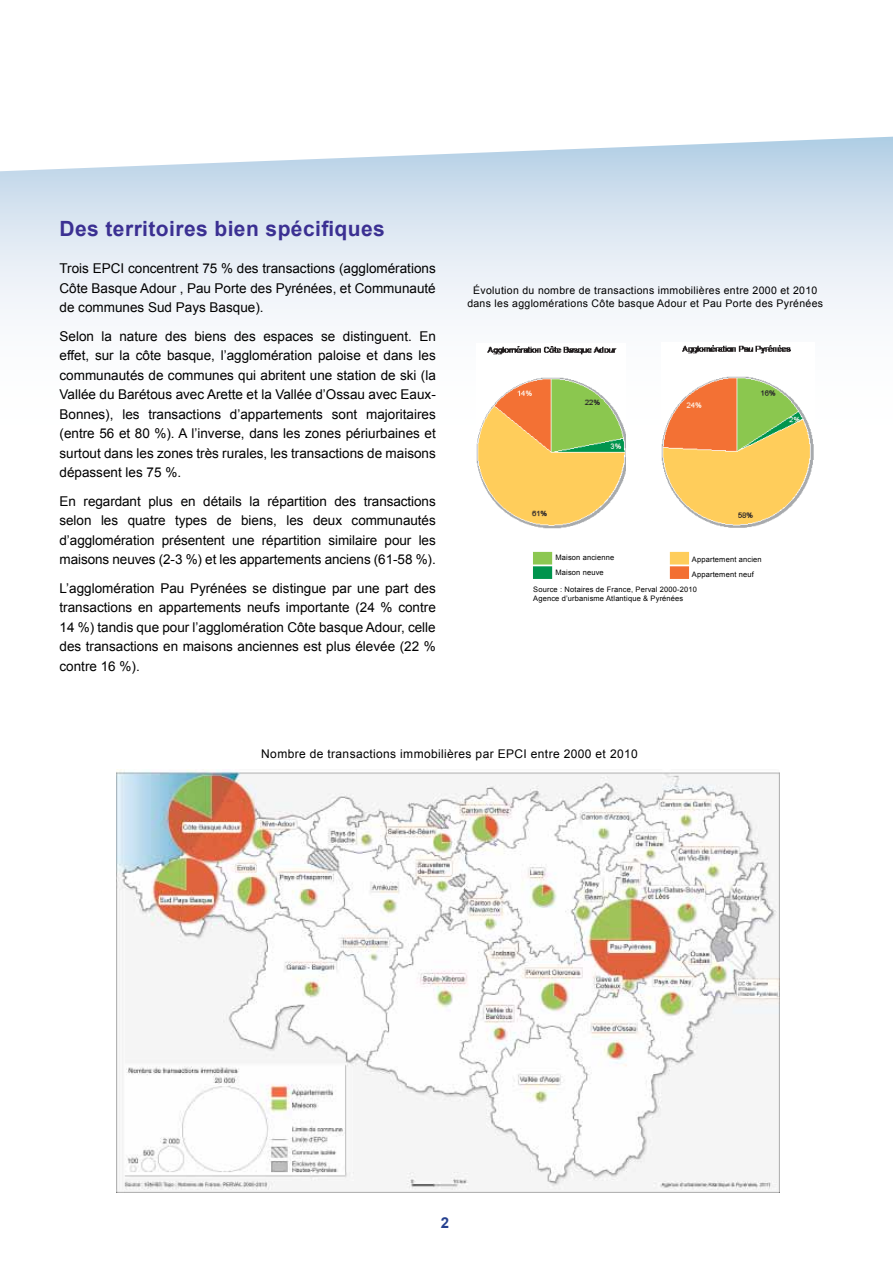
<style>
.page{position:relative;width:893px;height:1263px;background:#fff}
.page>*{position:absolute;margin:0;border:0;box-sizing:border-box;transform-origin:0 0}
.t1{font:700 21px "Arial";letter-spacing:.02em;color:#3b3092}
.t2{font:700 15px "Arial";color:#25408f}
.t3{font:13.5px/19.5px "Arial";color:#000;text-align:justify}
.t4{font:12px "Arial";letter-spacing:.03em;color:#000}
.t5{font:10.5px/13.5px "Arial";letter-spacing:.03em;color:#000;text-align:center}
.t6{font:7.5px/15px "Arial";letter-spacing:.02em;color:#000}
</style>
<div class="page">
<svg style="left:0;top:136px;width:893px;height:179px"></svg>
<img style="left:117px;top:770px;width:662px;height:423px">
<img style="left:476px;top:346px;width:150px;height:183px">
<img style="left:661px;top:345px;width:153px;height:183px">
<img style="left:533px;top:552px;width:157px;height:27px">
<div style="left:553px;top:540px;width:84px;height:41px;background:#fff"></div>
<h1 class="t1" style="left:60px;top:215px;width:327px">Des territoires bien spécifiques</h1>
<p class="t3" style="left:60px;top:259px;width:378px">Trois EPCI concentrent 75 % des transactions (agglomérations Côte Basque Adour , Pau Porte des Pyrénées, et Communauté de communes Sud Pays Basque).</p>
<p class="t3" style="left:60px;top:327px;width:378px">Selon la nature des biens des espaces se distinguent. En effet, sur la côte basque, l’agglomération paloise et dans les communautés de communes qui abritent une station de ski (la Vallée du Barétous avec Arette et la Vallée d’Ossau avec Eaux-Bonnes), les transactions d’appartements sont majoritaires (entre 56 et 80 %). A l’inverse, dans les zones périurbaines et surtout dans les zones très rurales, les transactions de maisons dépassent les 75 %.</p>
<p class="t3" style="left:60px;top:491px;width:378px">En regardant plus en détails la répartition des transactions selon les quatre types de biens, les deux communautés d’agglomération présentent une répartition similaire pour les maisons neuves (2-3 %) et les appartements anciens (61-58 %).</p>
<p class="t3" style="left:60px;top:578px;width:378px">L’agglomération Pau Pyrénées se distingue par une part des transactions en appartements neufs importante (24 % contre 14 %) tandis que pour l’agglomération Côte basque Adour, celle des transactions en maisons anciennes est plus élevée (22 % contre 16 %).</p>
<p class="t5" style="left:467px;top:284px;width:357px">Évolution du nombre de transactions immobilières entre 2000 et 2010 dans les agglomérations Côte basque Adour et Pau Porte des Pyrénées</p>
<p class="t6" style="left:555px;top:550px;width:60px">Maison ancienne<br>Maison neuve</p>
<p class="t6" style="left:692px;top:552px;width:71px">Appartement ancien<br>Appartement neuf</p>
<p class="t6" style="left:533px;top:585px;width:165px;line-height:9px">Source : Notaires de France, Perval 2000-2010<br>Agence d’urbanisme Atlantique &amp; Pyrénées</p>
<p class="t4" style="left:261px;top:745px;width:378px">Nombre de transactions immobilières par EPCI entre 2000 et 2010</p>
<p class="t2" style="left:441px;top:1213px;width:10px">2</p>
</div>
